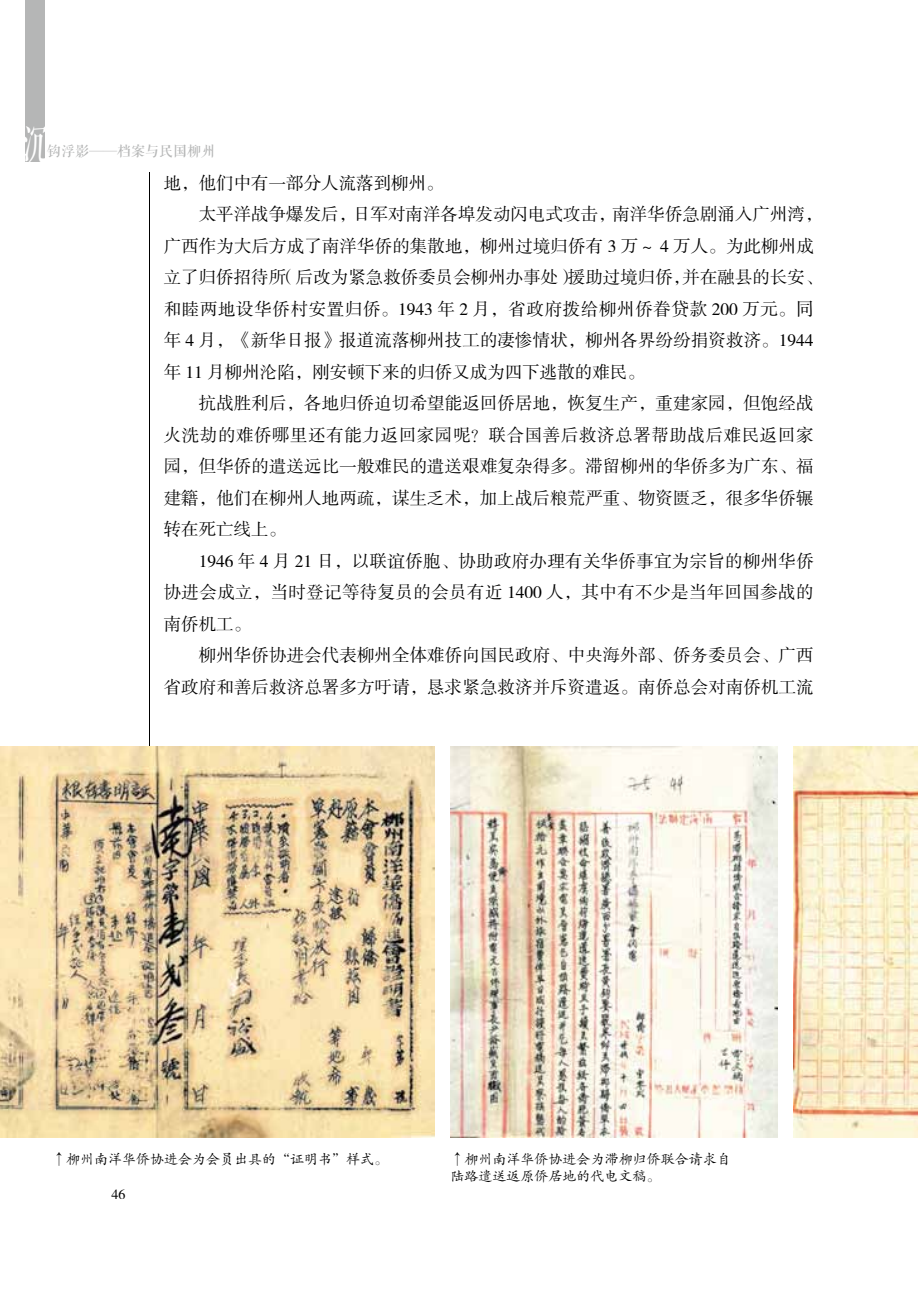
<style>
.page{position:relative;width:918px;height:1290px;background:#fff}
.page>*{position:absolute;margin:0;border:0;box-sizing:border-box;transform-origin:0 0}
.t1{font:42px "FZQKBYSJW GB1 0";color:#fff;scale:.65 1}
.t2{font:17.5px/31.5px "FZSSJW GB1 0";letter-spacing:.005em;color:#000}
.t3{font:14px/17.5px "FZKTJW GB1 0";color:#000}
.t4{font:14px "FZQKBYSJW GB1 0";color:#b5b6b6}
.t5{font:14px "FZSSJW GB1 0";color:#000}
</style>
<div class="page">
<div style="left:25px;top:0;width:20px;height:162px;background:#b5b6b6"></div>
<hr style="left:149px;top:173px;width:1px;height:1013px;background:#000">
<img style="left:793px;top:747px;width:125px;height:390px">
<div style="left:136px;top:1127px;width:27px;height:72px;background:#fff"></div>
<img style="left:0;top:747px;width:435px;height:390px">
<img style="left:450px;top:747px;width:327px;height:390px">
<h1 class="t1" style="left:22px;top:124px;width:43px">沉</h1>
<p class="t4" style="left:47px;top:144px;width:169px">钩浮影——档案与民国柳州</p>
<p class="t2" style="left:164px;top:168px;width:660px">地，他们中有一部分人流落到柳州。<br>　　太平洋战争爆发后，日军对南洋各埠发动闪电式攻击，南洋华侨急剧涌入广州湾，广西作为大后方成了南洋华侨的集散地，柳州过境归侨有 3 万～ 4 万人。为此柳州成立了归侨招待所（后改为紧急救侨委员会柳州办事处）援助过境归侨，并在融县的长安、和睦两地设华侨村安置归侨。1943 年 2 月，省政府拨给柳州侨眷贷款 200 万元。同年 4 月，《新华日报》报道流落柳州技工的凄惨情状，柳州各界纷纷捐资救济。1944年 11 月柳州沦陷，刚安顿下来的归侨又成为四下逃散的难民。<br>　　抗战胜利后，各地归侨迫切希望能返回侨居地，恢复生产，重建家园，但饱经战火洗劫的难侨哪里还有能力返回家园呢？联合国善后救济总署帮助战后难民返回家园，但华侨的遣送远比一般难民的遣送艰难复杂得多。滞留柳州的华侨多为广东、福建籍，他们在柳州人地两疏，谋生乏术，加上战后粮荒严重、物资匮乏，很多华侨辗转在死亡线上。<br>　　1946 年 4 月 21 日，以联谊侨胞、协助政府办理有关华侨事宜为宗旨的柳州华侨协进会成立，当时登记等待复员的会员有近 1400 人，其中有不少是当年回国参战的南侨机工。<br>　　柳州华侨协进会代表柳州全体难侨向国民政府、中央海外部、侨务委员会、广西省政府和善后救济总署多方吁请，恳求紧急救济并斥资遣返。南侨总会对南侨机工流</p>
<p class="t3" style="left:52px;top:1151px;width:337px">↑柳州南洋华侨协进会为会员出具的“证明书”样式。</p>
<p class="t3" style="left:450px;top:1151px;width:282px">↑柳州南洋华侨协进会为滞柳归侨联合请求自陆路遣送返原侨居地的代电文稿。</p>
<p class="t5" style="left:112px;top:1186px;width:15px">46</p>
</div>
